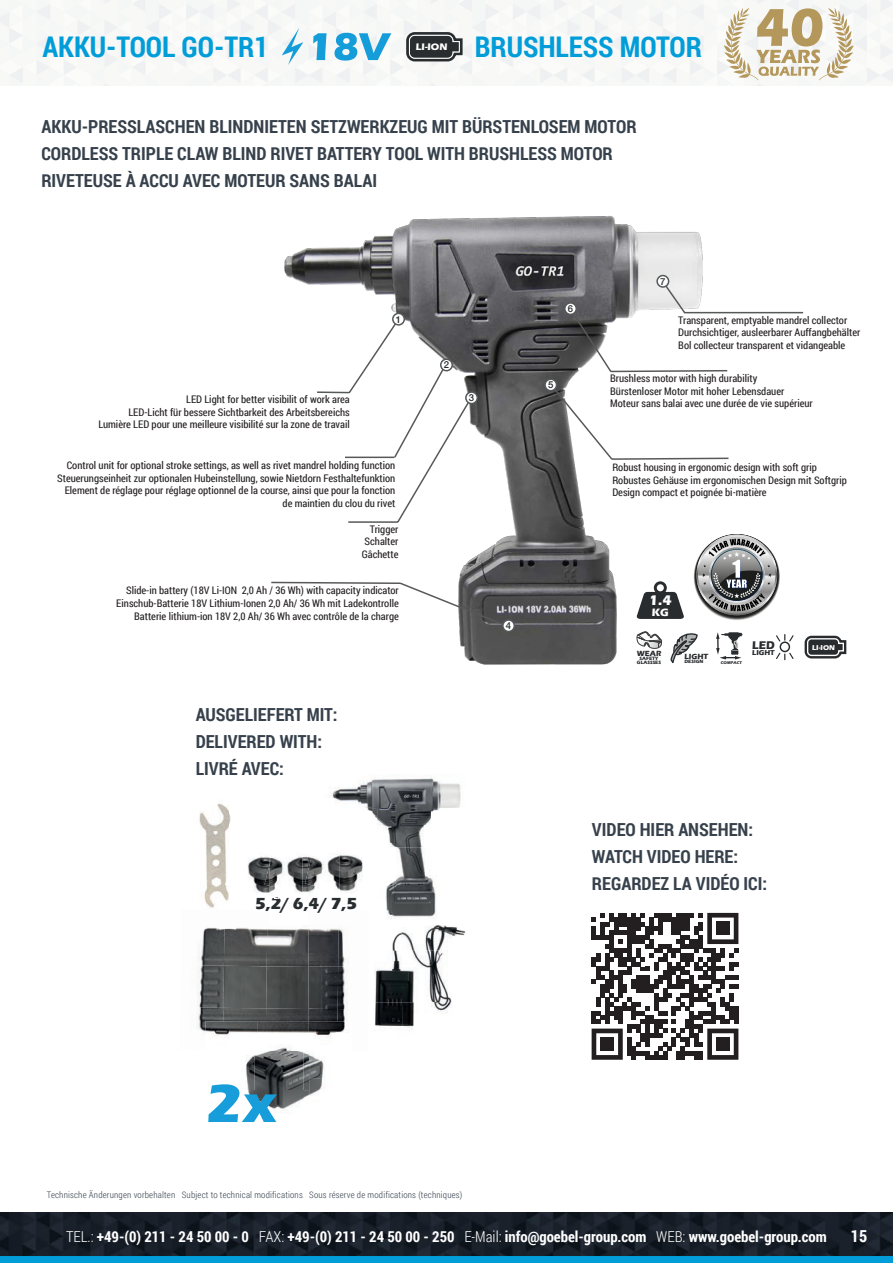
<style>
.page{position:relative;width:893px;height:1263px;background:#fff}
.page>*{position:absolute;margin:0;border:0;box-sizing:border-box;transform-origin:0 0}
.t1{font:700 55.5px "Eras ITC";color:#179dd9}
.t2{font:700 28.5px "Roboto Condensed";color:#009dd9}
.t3{font:700 27.6px "Eras ITC";color:#282d30}
.t4{font:700 18px "Roboto Condensed";color:#37414c}
.t5{font:700 16.5px "Eras ITC";color:#282d30}
.t6{font:700 16.5px "Roboto Condensed";color:#fff}
.t7{font:700 15px "Roboto Condensed";color:#fff}
.t8{font:700 14.25px "Eras ITC";color:#fff}
.t9{font:700 11.4px "Eras ITC";color:#292c2f}
.t10{font:700 10.95px "Eras ITC";color:#fff}
.t11{font:10.5px/12.6px "Roboto Condensed";color:#231f20;text-align:right}
.t12{font:700 9.75px "Eras ITC";color:#fff}
.t13{font:500 9.6px "Helvetica Neue LT";color:#282d30}
.t14{font:300 9px "Roboto Condensed";letter-spacing:.02em;color:#37414c}
.t15{font:700 7.65px "Eras ITC";color:#292c2f}
.t16{font:700 7.35px "Eras ITC";color:#292c2f}
.t17{font:700 7.2px "Eras ITC";color:#fff}
.t18{font:700 4.95px/3.9px "Eras ITC";color:#292c2f;text-align:center}
.t19{font:700 4.2px "Eras ITC";color:#292c2f}
.s1{font-weight:300}
</style>
<div class="page">
<img style="left:0;top:0;width:893px;height:86px">
<div style="left:805px;top:636px;width:37px;height:22px;border:4px solid #292c2f;border-radius:5px"></div>
<svg style="left:806px;top:637px;width:39px;height:20px"></svg>
<svg style="left:776px;top:634px;width:18px;height:26px"></svg>
<svg style="left:724px;top:632px;width:18px;height:27px"></svg>
<svg style="left:724px;top:8px;width:130px;height:72px"></svg>
<svg style="left:282px;top:28px;width:21px;height:37px"></svg>
<svg style="left:313px;top:33px;width:14px;height:27px"></svg>
<svg style="left:334px;top:33px;width:57px;height:28px"></svg>
<div style="left:406px;top:32px;width:50px;height:29px;border:3px solid #292d2f;border-radius:7px"></div>
<svg style="left:409px;top:34px;width:51px;height:25px"></svg>
<svg style="left:730px;top:538px;width:43px;height:73px;background:#898a8b"></svg>
<img style="left:392px;top:925px;width:60px;height:25px">
<img style="left:452px;top:927px;width:14px;height:9px">
<img style="left:374px;top:950px;width:78px;height:52px">
<img style="left:375px;top:1002px;width:76px;height:28px">
<img style="left:198px;top:929px;width:69px;height:36px">
<img style="left:267px;top:928px;width:78px;height:39px">
<img style="left:197px;top:965px;width:141px;height:43px">
<img style="left:197px;top:1007px;width:26px;height:26px">
<img style="left:223px;top:1008px;width:114px;height:14px">
<img style="left:337px;top:967px;width:10px;height:55px">
<img style="left:199px;top:803px;width:32px;height:28px">
<img style="left:205px;top:831px;width:21px;height:49px">
<img style="left:204px;top:880px;width:25px;height:29px">
<img style="left:205px;top:927px;width:44px;height:2px">
<img style="left:267px;top:928px;width:35px;height:1px">
<img style="left:246px;top:1052px;width:63px;height:39px">
<img style="left:248px;top:1091px;width:61px;height:20px">
<img style="left:309px;top:1054px;width:16px;height:42px">
<img style="left:205px;top:1022px;width:142px;height:30px">
<img style="left:329px;top:775px;width:132px;height:72px">
<img style="left:386px;top:847px;width:50px;height:72px">
<img style="left:308px;top:887px;width:4px;height:6px">
<img style="left:302px;top:856px;width:6px;height:36px">
<img style="left:288px;top:856px;width:14px;height:37px">
<img style="left:312px;top:854px;width:28px;height:38px">
<img style="left:340px;top:855px;width:23px;height:37px">
<svg style="left:305px;top:871px;width:3px;height:13px"></svg>
<img style="left:308px;top:855px;width:19px;height:32px">
<img style="left:225px;top:846px;width:45px;height:50px">
<img style="left:264px;top:864px;width:6px;height:22px">
<img style="left:270px;top:857px;width:18px;height:32px">
<svg style="left:592px;top:913px;width:146px;height:147px"></svg>
<div style="left:716px;top:1037px;width:13px;height:14px;background:#231f20"></div>
<div style="left:600px;top:1037px;width:14px;height:14px;background:#231f20"></div>
<div style="left:716px;top:922px;width:13px;height:13px;background:#231f20"></div>
<div style="left:176px;top:709px;width:171px;height:73px;background:#fff"></div>
<div style="left:0;top:1255px;width:893px;height:8px;background:#009dd9"></div>
<img style="left:0;top:1213px;width:893px;height:42px">
<img style="left:284px;top:215px;width:440px;height:450px">
<svg style="left:271px;top:279px;width:459px;height:348px"></svg>
<div style="left:657px;top:276px;width:12px;height:11px;background:#fff;border-radius:50%"></div>
<div style="left:656px;top:275px;width:13px;height:13px;border:2px solid #57585a;border-radius:50%"></div>
<div style="left:393px;top:313px;width:11px;height:12px;background:#fff;border-radius:50%"></div>
<div style="left:392px;top:313px;width:13px;height:13px;border:2px solid #57585a;border-radius:50%"></div>
<div style="left:466px;top:392px;width:11px;height:11px;background:#fff;border-radius:50%"></div>
<div style="left:465px;top:391px;width:13px;height:13px;border:2px solid #57585a;border-radius:50%"></div>
<div style="left:503px;top:620px;width:11px;height:11px;background:#fff;border-radius:50%"></div>
<div style="left:502px;top:619px;width:13px;height:13px;border:2px solid #57585a;border-radius:50%"></div>
<div style="left:545px;top:379px;width:11px;height:12px;background:#fff;border-radius:50%"></div>
<div style="left:544px;top:378px;width:13px;height:13px;border:2px solid #57585a;border-radius:50%"></div>
<hr style="left:684px;top:312px;width:119px;height:1px;background:#57585a">
<svg style="left:393px;top:359px;width:57px;height:100px"></svg>
<div style="left:441px;top:359px;width:11px;height:12px;background:#fff;border-radius:50%"></div>
<div style="left:440px;top:358px;width:13px;height:13px;border:2px solid #57585a;border-radius:50%"></div>
<hr style="left:345px;top:457px;width:49px;height:1px;background:#57585a">
<svg style="left:571px;top:311px;width:158px;height:63px"></svg>
<div style="left:565px;top:303px;width:11px;height:11px;background:#fff;border-radius:50%"></div>
<div style="left:564px;top:302px;width:13px;height:13px;border:2px solid #57585a;border-radius:50%"></div>
<p class="t2" style="left:43px;top:27px;width:227px">AKKU-TOOL GO-TR1</p>
<p class="t12" style="left:416px;top:41px;width:33px">LI-ION</p>
<p class="t2" style="left:475px;top:27px;width:228px">BRUSHLESS MOTOR</p>
<p class="t4" style="left:41px;top:114px;width:597px">AKKU-PRESSLASCHEN BLINDNIETEN SETZWERKZEUG MIT BÜRSTENLOSEM MOTOR</p>
<p class="t4" style="left:41px;top:141px;width:573px">CORDLESS TRIPLE CLAW BLIND RIVET BATTERY TOOL WITH BRUSHLESS MOTOR</p>
<p class="t4" style="left:41px;top:168px;width:337px">RIVETEUSE À ACCU AVEC MOTEUR SANS BALAI</p>
<p class="t13" style="left:568px;top:303px;width:7px">6</p>
<p class="t13" style="left:660px;top:276px;width:7px">7</p>
<p class="t13" style="left:396px;top:313px;width:7px">1</p>
<p class="t11" style="left:186px;top:393px;width:165px">LED Light for better visibilit of work area</p>
<p class="t11" style="left:128px;top:405px;width:223px">LED-Licht für bessere Sichtbarkeit des Arbeitsbereichs</p>
<p class="t11" style="left:98px;top:418px;width:253px">Lumière LED pour une meilleure visibilité sur la zone de travail</p>
<p class="t11" style="left:67px;top:459px;width:330px">Control unit for optional stroke settings, as well as rivet mandrel holding function</p>
<p class="t11" style="left:57px;top:471px;width:340px">Steuerungseinheit zur optionalen Hubeinstellung, sowie Nietdorn Festhaltefunktion</p>
<p class="t11" style="left:65px;top:484px;width:332px">Element de réglage pour réglage optionnel de la course, ainsi que pour la fonction de maintien du clou du rivet</p>
<p class="t11" style="left:370px;top:522px;width:30px">Trigger</p>
<p class="t11" style="left:365px;top:535px;width:35px">Schalter</p>
<p class="t11" style="left:362px;top:548px;width:38px">Gâchette</p>
<p class="t11" style="left:126px;top:584px;width:274px">Slide-in battery (18V Li-ION 2,0 Ah / 36 Wh) with capacity indicator</p>
<p class="t11" style="left:116px;top:597px;width:284px">Einschub-Batterie 18V Lithium-Ionen 2,0 Ah/ 36 Wh mit Ladekontrolle</p>
<p class="t11" style="left:134px;top:609px;width:266px">Batterie lithium-ion 18V 2,0 Ah/ 36 Wh avec contrôle de la charge</p>
<p class="t4" style="left:196px;top:702px;width:144px">AUSGELIEFERT MIT:</p>
<p class="t4" style="left:196px;top:729px;width:128px">DELIVERED WITH:</p>
<p class="t4" style="left:196px;top:756px;width:90px">LIVRÉ AVEC:</p>
<h3 class="t3" style="left:196px;top:745px;width:142px">Including:</h3>
<h3 class="t5" style="left:255px;top:894px;width:103px">5,2/ 6,4/ 7,5</h3>
<p class="t13" style="left:444px;top:359px;width:7px">2</p>
<p class="t13" style="left:469px;top:392px;width:7px">3</p>
<p class="t13" style="left:548px;top:379px;width:7px">5</p>
<p class="t13" style="left:506px;top:620px;width:7px">4</p>
<p class="t11" style="left:678px;top:313px;width:171px">Transparent, emptyable mandrel collector</p>
<p class="t11" style="left:678px;top:326px;width:184px">Durchsichtiger, ausleerbarer Auffangbehälter</p>
<p class="t11" style="left:678px;top:338px;width:169px">Bol collecteur transparent et vidangeable</p>
<p class="t11" style="left:610px;top:372px;width:149px">Brushless motor with high durability</p>
<p class="t11" style="left:610px;top:384px;width:176px">Bürstenloser Motor mit hoher Lebensdauer</p>
<p class="t11" style="left:610px;top:397px;width:204px">Moteur sans balai avec une durée de vie supérieur</p>
<p class="t11" style="left:612px;top:461px;width:206px">Robust housing in ergonomic design with soft grip</p>
<p class="t11" style="left:612px;top:473px;width:236px">Robustes Gehäuse im ergonomischen Design mit Softgrip</p>
<p class="t11" style="left:612px;top:486px;width:156px">Design compact et poignée bi-matière</p>
<h3 class="t8" style="left:649px;top:592px;width:24px">1.4</h3>
<p class="t10" style="left:652px;top:606px;width:19px">KG</p>
<p class="t15" style="left:637px;top:649px;width:26px">WEAR</p>
<p class="t18" style="left:637px;top:656px;width:26px">SAFETY<br>GLASSSES</p>
<p class="t15" style="left:684px;top:652px;width:25px">LIGHT</p>
<p class="t18" style="left:684px;top:659px;width:20px">DESIGN</p>
<p class="t19" style="left:721px;top:660px;width:23px">COMPACT</p>
<p class="t9" style="left:752px;top:638px;width:24px">LED</p>
<p class="t17" style="left:812px;top:643px;width:24px">LI-ION</p>
<p class="t16" style="left:752px;top:648px;width:24px">LIGHT</p>
<p class="t4" style="left:592px;top:817px;width:163px">VIDEO HIER ANSEHEN:</p>
<p class="t4" style="left:592px;top:844px;width:148px">WATCH VIDEO HERE:</p>
<p class="t4" style="left:592px;top:871px;width:177px">REGARDEZ LA VIDÉO ICI:</p>
<h1 class="t1" style="left:206px;top:1072px;width:73px">2x</h1>
<p class="t14" style="left:47px;top:1188px;width:417px">Technische Änderungen vorbehalten Subject to technical modifications Sous réserve de modifications (techniques)</p>
<h3 class="t7" style="left:66px;top:1226px;width:762px"><span class="s1">TEL.:</span> +49-(0) 211 - 24 50 00 - 0 <span class="s1">FAX:</span> +49-(0) 211 - 24 50 00 - 250 <span class="s1">E-Mail:</span> info@goebel-group.com <span class="s1">WEB:</span> www.goebel-group.com</h3>
<h3 class="t6" style="left:851px;top:1225px;width:18px">15</h3>
</div>
